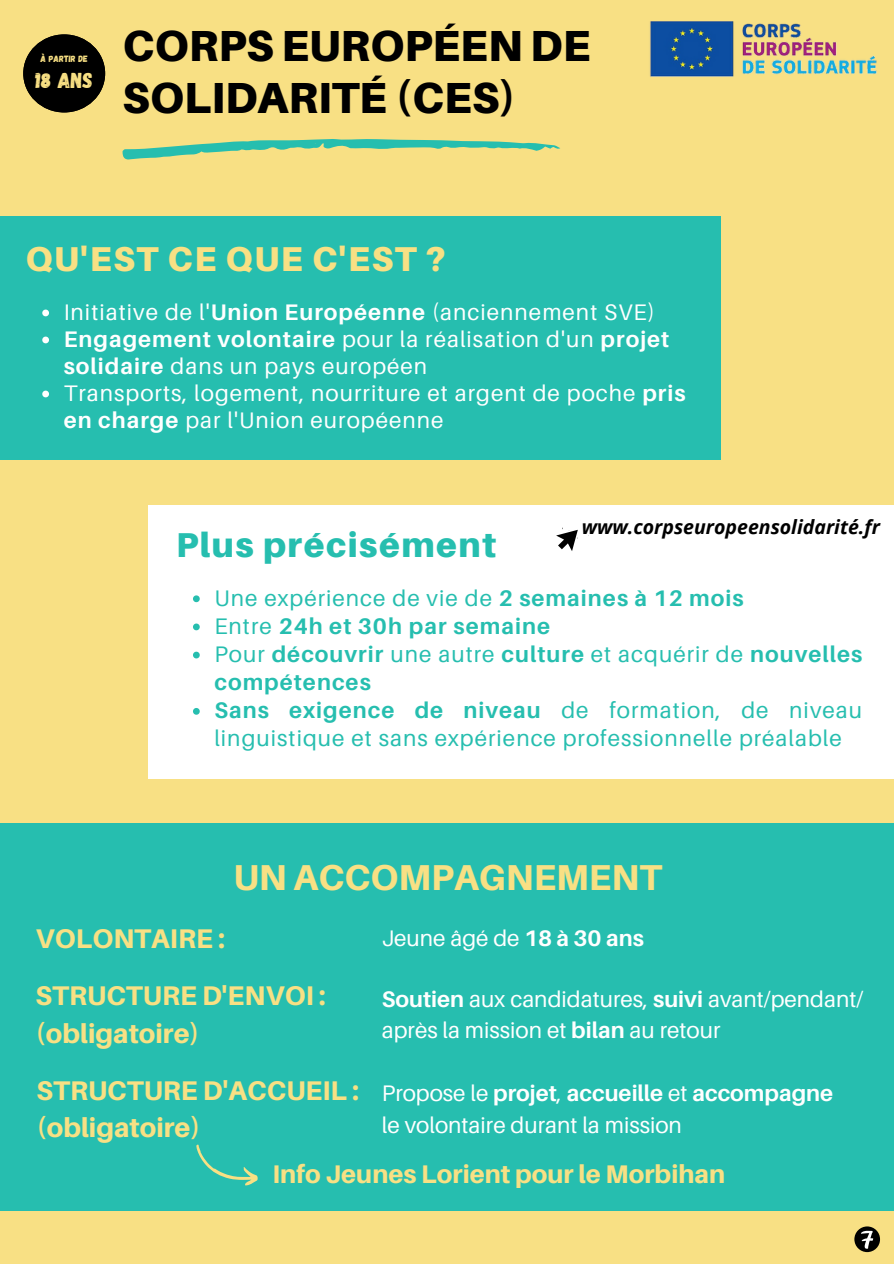
<style>
.page{position:relative;width:894px;height:1264px;background:#fff}
.page>*{position:absolute;margin:0;border:0;box-sizing:border-box;transform-origin:0 0}
.t1{font:900 43.5px/51.8px "Aileron";color:#000}
.t2{font:800 36px "Aileron";color:#f8e084}
.t3{font:900 34.5px "Aileron";letter-spacing:.045em;color:#f8e084}
.t4{font:900 34.5px "Aileron";letter-spacing:.045em;color:#26beaf}
.t5{font:800 27px/37.2px "Aileron";color:#f8e084}
.t6{font:800 25.5px "Aileron";color:#f8e084}
.t7{font:22.5px/27px "Aileron";letter-spacing:.045em;color:#fff}
.t8{font:22.5px/31.5px "Aileron";color:#fff}
.t9{font:22.5px/28.2px "Aileron";letter-spacing:.045em;color:#26beaf}
.t10{font:700 22.5px/28.2px "Aileron";letter-spacing:.045em;color:#26beaf}
.t11{font:21.6px "Gagalin";color:#f8e084}
.t12{font:italic 700 19.5px "Open Sans";color:#000}
.t13{font:9.15px "Gagalin";color:#f8e084}
.s1{font-weight:700}
.s2{font-weight:400}
</style>
<div class="page">
<div style="left:0;top:0;width:893px;height:1263px;background:#f8e084"></div>
<svg style="left:122px;top:139px;width:438px;height:20px"></svg>
<div style="left:0;top:216px;width:720px;height:243px;background:#26beaf"></div>
<img style="left:650px;top:21px;width:227px;height:56px">
<div style="left:149px;top:505px;width:744px;height:273px;background:#fff"></div>
<svg style="left:193px;top:595px;width:7px;height:7px"></svg>
<svg style="left:193px;top:623px;width:7px;height:7px"></svg>
<svg style="left:193px;top:651px;width:7px;height:7px"></svg>
<svg style="left:193px;top:708px;width:7px;height:6px"></svg>
<div style="left:0;top:823px;width:893px;height:387px;background:#26beaf"></div>
<svg style="left:23px;top:34px;width:82px;height:78px"></svg>
<svg style="left:854px;top:1226px;width:25px;height:25px"></svg>
<svg style="left:196px;top:1144px;width:62px;height:42px"></svg>
<svg style="left:42px;top:309px;width:7px;height:7px"></svg>
<svg style="left:42px;top:336px;width:7px;height:7px"></svg>
<svg style="left:42px;top:390px;width:7px;height:7px"></svg>
<svg style="left:556px;top:527px;width:33px;height:24px"></svg>
<h6 class="t13" style="left:40px;top:52px;width:49px">À PARTIR DE</h6>
<h5 class="t11" style="left:35px;top:66px;width:59px">18 ANS</h5>
<p class="t1" style="left:122px;top:19px;width:469px">CORPS EUROPÉEN DE<br>SOLIDARITÉ (CES)</p>
<h2 class="t3" style="left:25px;top:237px;width:422px">QU'EST CE QUE C'EST ?</h2>
<p class="t7" style="left:64px;top:298px;width:592px">Initiative de l'<span class="s1">Union Européenne</span> (anciennement SVE)</p>
<p class="t7" style="left:64px;top:325px;width:607px"><span class="s1">Engagement volontaire</span> pour la réalisation d'un <span class="s1">projet solidaire</span> dans un pays européen</p>
<p class="t7" style="left:64px;top:379px;width:623px">Transports, logement, nourriture et argent de poche <span class="s1">pris en charge</span> par l'Union européenne</p>
<h3 class="t4" style="left:176px;top:523px;width:321px">Plus précisément</h3>
<h5 class="t12" style="left:581px;top:513px;width:300px">www.corpseuropeensolidarité.fr</h5>
<p class="t9" style="left:214px;top:583px;width:530px">Une expérience de vie de <span class="s1">2 semaines à 12 mois</span></p>
<h1 class="t10" style="left:214px;top:611px;width:337px"><span class="s2">Entre</span> 24h et 30h par semaine</h1>
<p class="t10" style="left:214px;top:639px;width:649px"><span class="s2">Pour</span> découvrir <span class="s2">une autre</span> culture <span class="s2">et acquérir de</span> nouvelles compétences</p>
<p class="t9" style="left:214px;top:695px;width:649px"><span class="s1">Sans exigence de niveau</span> de formation, de niveau linguistique et sans expérience professionnelle préalable</p>
<p class="t2" style="left:233px;top:854px;width:430px">UN ACCOMPAGNEMENT</p>
<p class="t5" style="left:36px;top:918px;width:191px">VOLONTAIRE :</p>
<p class="t5" style="left:36px;top:976px;width:291px">STRUCTURE D'ENVOI : (obligatoire)</p>
<p class="t5" style="left:37px;top:1071px;width:324px">STRUCTURE D'ACCUEIL : (obligatoire)</p>
<p class="t8" style="left:382px;top:921px;width:263px">Jeune âgé de <span class="s1">18 à 30 ans</span></p>
<h2 class="t8" style="left:382px;top:982px;width:482px"><span class="s1">Soutien</span> aux candidatures, <span class="s1">suivi</span> avant/pendant/ après la mission et <span class="s1">bilan</span> au retour</h2>
<h4 class="t8" style="left:382px;top:1077px;width:452px">Propose le <span class="s1">projet</span>, <span class="s1">accueille</span> et <span class="s1">accompagne </span>le volontaire durant la mission</h4>
<h6 class="t6" style="left:272px;top:1157px;width:454px">Info Jeunes Lorient pour le Morbihan</h6>
</div>
